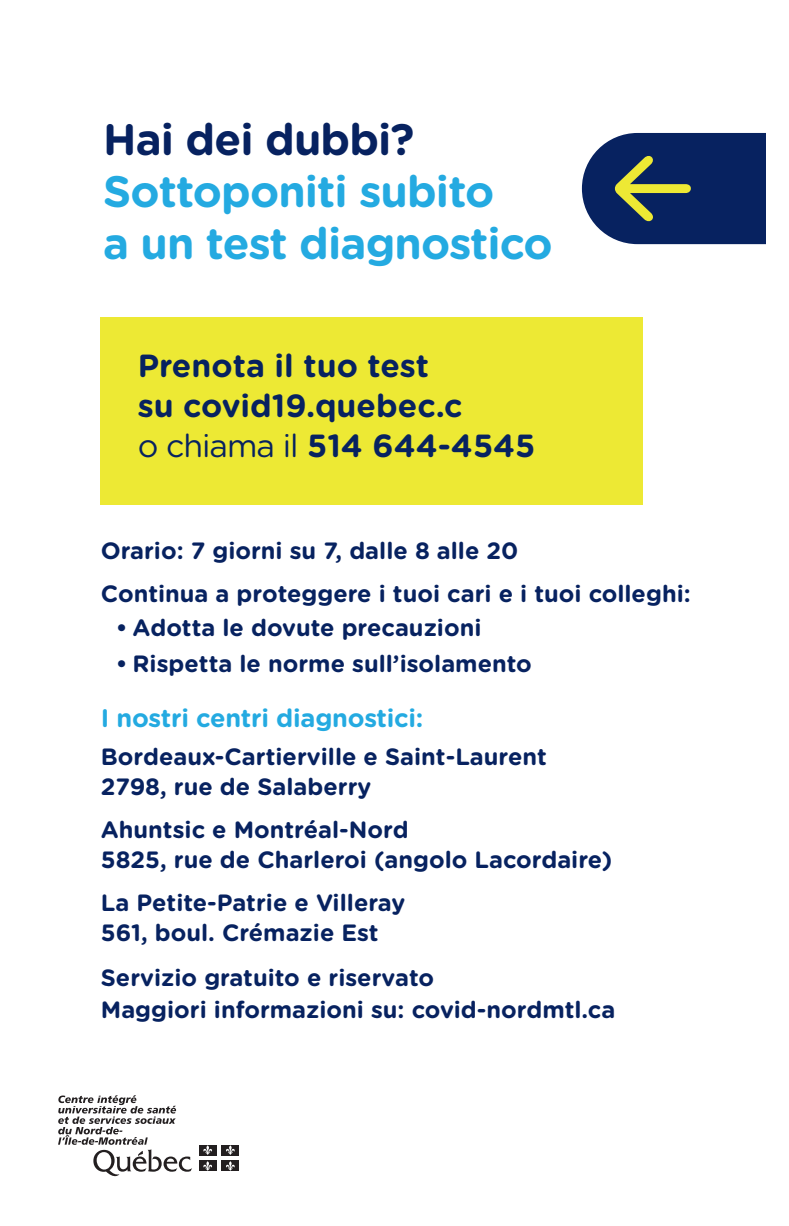
<style>
.page{position:relative;width:789px;height:1226px;background:#fff}
.page>*{position:absolute;margin:0;border:0;box-sizing:border-box;transform-origin:0 0}
.t1{font:700 44px/52px "Gotham Rounded";letter-spacing:-.02em;color:#24aae1}
.t2{font:700 44px "Gotham Rounded";letter-spacing:-.02em;color:#072260}
.t3{font:700 32px/40px "Gotham Rounded";color:#072260}
.t4{font:700 25.4px "Gotham Rounded";letter-spacing:-.01em;color:#24aae1}
.t5{font:700 23.6px/30px "Gotham Rounded";color:#072260}
.s1{font-weight:400}
</style>
<div class="page">
<svg style="left:58px;top:1095px;width:134px;height:81px"></svg>
<div style="left:199px;top:1144px;width:17px;height:11px;background:#231f20"></div>
<svg style="left:203px;top:1145px;width:9px;height:9px"></svg>
<div style="left:222px;top:1144px;width:17px;height:11px;background:#231f20"></div>
<svg style="left:226px;top:1145px;width:9px;height:9px"></svg>
<div style="left:199px;top:1160px;width:17px;height:11px;background:#231f20"></div>
<svg style="left:203px;top:1161px;width:9px;height:9px"></svg>
<div style="left:222px;top:1160px;width:17px;height:11px;background:#231f20"></div>
<svg style="left:226px;top:1161px;width:9px;height:9px"></svg>
<svg style="left:582px;top:133px;width:184px;height:111px;background:#253d67"></svg>
<div style="left:100px;top:317px;width:543px;height:187px;background:#ede934"></div>
<h1 class="t2" style="left:103px;top:107px;width:313px">Hai dei dubbi?</h1>
<h1 class="t1" style="left:103px;top:163px;width:451px">Sottoponiti subito<br>a un test diagnostico</h1>
<h2 class="t3" style="left:138px;top:344px;width:399px">Prenota il tuo test<br>su covid19.quebec.c<br><span class="s1">o chiama il</span> 514 644-4545</h2>
<p class="t5" style="left:101px;top:528px;width:591px;line-height:42.8px">Orario: 7 giorni su 7, dalle 8 alle 20<br>Continua a proteggere i tuoi cari e i tuoi colleghi:</p>
<p class="t5" style="left:116px;top:611px;width:367px">• Adotta le dovute precauzioni</p>
<p class="t5" style="left:116px;top:647px;width:418px">• Rispetta le norme sull’isolamento</p>
<p class="t4" style="left:101px;top:699px;width:324px">I nostri centri diagnostici:</p>
<p class="t5" style="left:101px;top:740px;width:448px">Bordeaux-Cartierville e Saint-Laurent<br>2798, rue de Salaberry</p>
<p class="t5" style="left:101px;top:813px;width:513px">Ahuntsic e Montréal-Nord<br>5825, rue de Charleroi (angolo Lacordaire)</p>
<p class="t5" style="left:101px;top:886px;width:306px">La Petite-Patrie e Villeray<br>561, boul. Crémazie Est</p>
<p class="t5" style="left:101px;top:960px;width:516px;line-height:32.2px">Servizio gratuito e riservato<br>Maggiori informazioni su: covid-nordmtl.ca</p>
</div>
